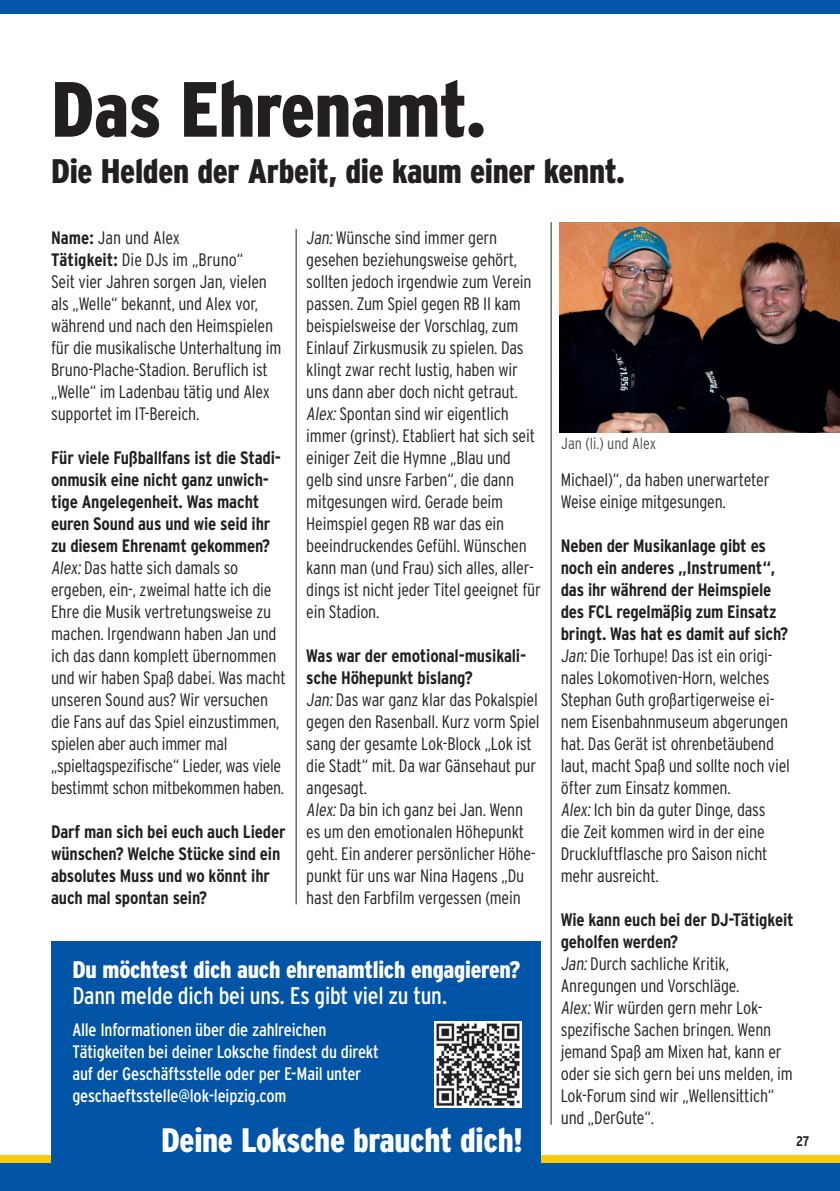
<style>
.page{position:relative;width:840px;height:1191px;background:#fff}
.page>*{position:absolute;margin:0;border:0;box-sizing:border-box;transform-origin:0 0}
.t1{font:900 condensed 78px "Interstate Plus";letter-spacing:-.01em;color:#231f20}
.t2{font:900 condensed 34px "Interstate Plus";letter-spacing:-.01em;color:#231f20}
.t3{font:900 condensed 34px "Interstate Plus";letter-spacing:-.01em;color:#fff}
.t4{font:900 condensed 24px "Interstate Plus";letter-spacing:-.01em;color:#fff}
.t5{font:condensed 24px "Interstate Plus";letter-spacing:-.01em;color:#fff}
.t6{font:300 condensed 18px/22px "Interstate Plus";letter-spacing:-.01em;color:#231f20}
.t7{font:700 condensed 18px/22px "Interstate Plus";letter-spacing:-.01em;color:#231f20}
.t8{font:condensed 18px/22px "Interstate Plus";letter-spacing:-.01em;color:#fff}
.t9{font:300 condensed 16px "Interstate Plus";color:#4b4c4d}
.t10{font:700 condensed 14px "Interstate Plus";color:#231f20}
.s1{font-weight:700}
</style>
<div class="page">
<div style="left:0;top:1155px;width:839px;height:36px;background:#feca0a"></div>
<div style="left:0;top:1163px;width:839px;height:28px;background:#0154a6"></div>
<div style="left:0;top:0;width:839px;height:13px;background:#0154a6"></div>
<hr style="left:295px;top:229px;width:1px;height:675px;background:#231f20">
<hr style="left:550px;top:222px;width:1px;height:902px;background:#231f20">
<img style="left:559px;top:222px;width:280px;height:210px">
<div style="left:51px;top:941px;width:489px;height:250px;background:#0154a6"></div>
<img style="left:434px;top:1021px;width:87px;height:86px">
<h1 class="t1" style="left:51px;top:66px;width:436px">Das Ehrenamt.</h1>
<h2 class="t2" style="left:51px;top:152px;width:575px">Die Helden der Arbeit, die kaum einer kennt.</h2>
<p class="t6" style="left:51px;top:226px;width:194px"><span class="s1">Name:</span> Jan und Alex<br><span class="s1">Tätigkeit:</span> Die DJs im „Bruno“</p>
<p class="t6" style="left:51px;top:271px;width:231px">Seit vier Jahren sorgen Jan, vielen als „Welle“ bekannt, und Alex vor, während und nach den Heimspielen für die musikalische Unterhaltung im Bruno-Plache-Stadion. Beruflich ist „Welle“ im Ladenbau tätig und Alex supportet im IT-Bereich.</p>
<p class="t7" style="left:51px;top:447px;width:231px">Für viele Fußballfans ist die Stadi&shy;onmusik eine nicht ganz unwich&shy;tige Angelegenheit. Was macht euren Sound aus und wie seid ihr zu diesem Ehrenamt gekommen?</p>
<p class="t6" style="left:51px;top:557px;width:236px">Alex:Das hatte sich damals so ergeben, ein-, zweimal hatte ich die Ehre die Musik vertretungsweise zu machen. Irgendwann haben Jan und ich das dann komplett übernommen und wir haben Spaß dabei. Was macht unseren Sound aus? Wir versuchen die Fans auf das Spiel einzustimmen, spielen aber auch immer mal „spieltagspezifische“ Lieder, was viele bestimmt schon mitbekommen haben.</p>
<p class="t7" style="left:51px;top:821px;width:236px">Darf man sich bei euch auch Lieder wünschen? Welche Stücke sind ein absolutes Muss und wo könnt ihr auch mal spontan sein?</p>
<p class="t6" style="left:306px;top:227px;width:236px">Jan:Wünsche sind immer gern gesehen beziehungsweise gehört, sollten jedoch irgendwie zum Verein passen. Zum Spiel gegen RB II kam beispielsweise der Vorschlag, zum Einlauf Zirkusmusik zu spielen. Das klingt zwar recht lustig, haben wir uns dann aber doch nicht getraut.<br>Alex:Spontan sind wir eigentlich immer (grinst). Etabliert hat sich seit einiger Zeit die Hymne „Blau und gelb sind unsre Farben“, die dann mitgesungen wird. Gerade beim Heimspiel gegen RB war das ein beeindruckendes Gefühl. Wünschen kann man (und Frau) sich alles, aller&shy;dings ist nicht jeder Titel geeignet für ein Stadion.</p>
<p class="t7" style="left:306px;top:645px;width:221px">Was war der emotional-musikali&shy;sche Höhepunkt bislang?</p>
<p class="t6" style="left:306px;top:689px;width:235px">Jan:Das war ganz klar das Pokalspiel gegen den Rasenball. Kurz vorm Spiel sang der gesamte Lok-Block „Lok ist die Stadt“ mit. Da war Gänsehaut pur angesagt.<br>Alex:Da bin ich ganz bei Jan. Wenn es um den emotionalen Höhepunkt geht. Ein anderer persönlicher Höhe&shy;punkt für uns war Nina Hagens „Du hast den Farbfilm vergessen (mein</p>
<h3 class="t4" style="left:72px;top:955px;width:449px">Du möchtest dich auch ehrenamtlich engagieren?</h3>
<h3 class="t5" style="left:72px;top:982px;width:376px">Dann melde dich bei uns. Es gibt viel zu tun.</h3>
<p class="t8" style="left:72px;top:1018px;width:308px">Alle Informationen über die zahlreichen Tätigkeiten bei deiner Loksche findest du direkt auf der Geschäftsstelle oder per E-Mail unter geschaeftsstelle@lok-leipzig.com</p>
<h2 class="t3" style="left:161px;top:1121px;width:363px">Deine Loksche braucht dich!</h2>
<p class="t9" style="left:561px;top:435px;width:96px">Jan (li.) und Alex</p>
<p class="t6" style="left:560px;top:469px;width:210px">Michael)“, da haben unerwarteter<br>Weise einige mitgesungen.</p>
<p class="t7" style="left:560px;top:535px;width:229px">Neben der Musikanlage gibt es noch ein anderes „Instrument“, das ihr während der Heimspiele des FCL regelmäßig zum Einsatz bringt. Was hat es damit auf sich?</p>
<p class="t6" style="left:560px;top:645px;width:231px">Jan:Die Torhupe! Das ist ein origi&shy;nales Lokomotiven-Horn, welches<br>Stephan Guth großartigerweise ei&shy;nem Eisenbahnmuseum abgerungen hat. Das Gerät ist ohrenbetäubend laut, macht Spaß und sollte noch viel öfter zum Einsatz kommen.<br>Alex:Ich bin da guter Dinge, dass<br>die Zeit kommen wird in der eine<br>Druckluftflasche pro Saison nicht mehr ausreicht.</p>
<p class="t7" style="left:560px;top:909px;width:234px">Wie kann euch bei der DJ-Tätigkeit geholfen werden?</p>
<p class="t6" style="left:560px;top:953px;width:233px">Jan:Durch sachliche Kritik,<br>Anregungen und Vorschläge.<br>Alex:Wir würden gern mehr Lok&shy;spezifische Sachen bringen. Wenn jemand Spaß am Mixen hat, kann er oder sie sich gern bei uns melden, im<br>Lok-Forum sind wir „Wellensittich“ und „DerGute“.</p>
<p class="t10" style="left:795px;top:1132px;width:15px">27</p>
</div>
